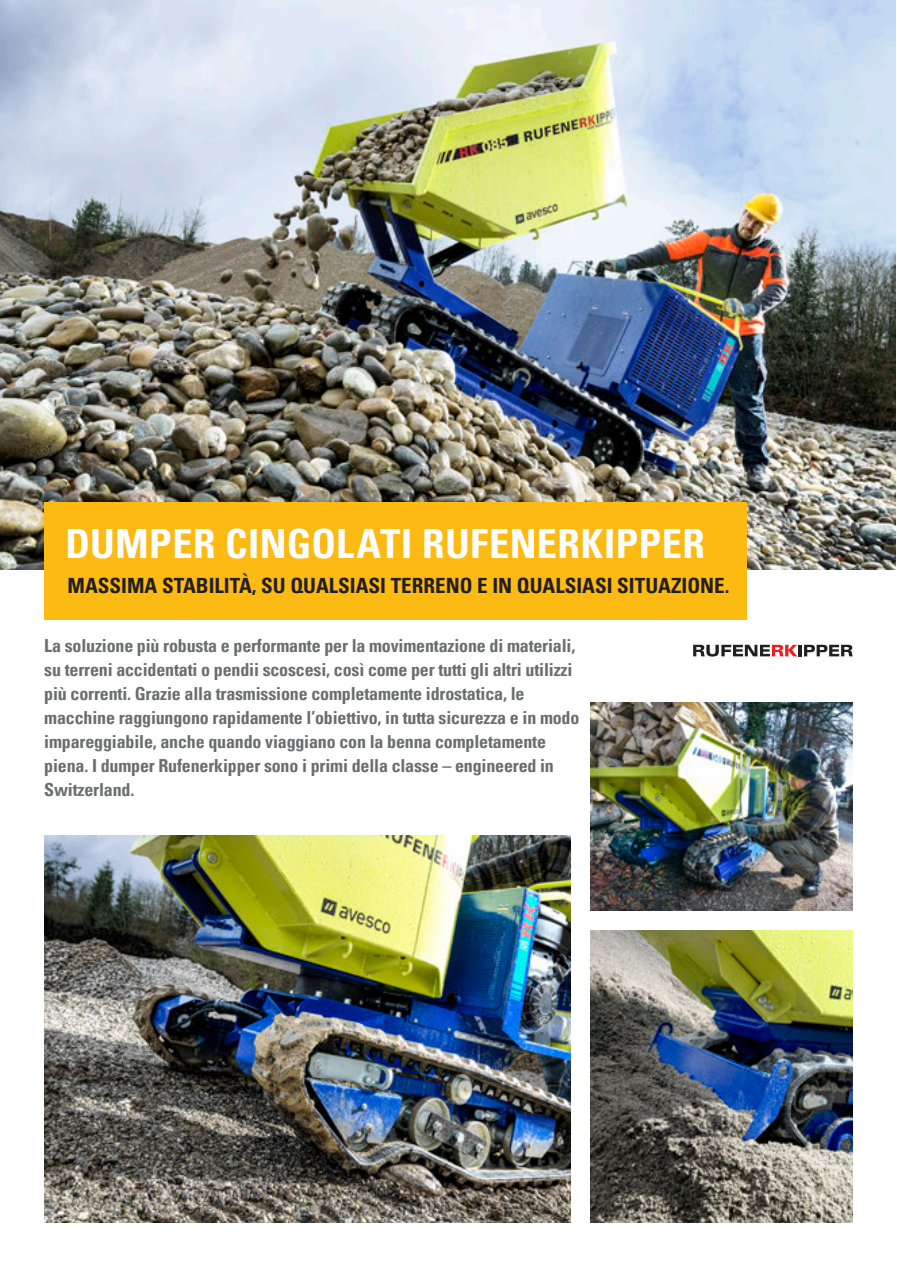
<style>
.page{position:relative;width:897px;height:1267px;background:#fff}
.page>*{position:absolute;margin:0;border:0;box-sizing:border-box;transform-origin:0 0}
.t1{font:700 condensed 40.35px "Univers LT Std";letter-spacing:.01em;color:#fff}
.t2{font:700 condensed 21px "Univers LT Std";color:#231f20}
.t3{font:700 condensed 18px/24px "Univers LT Std";letter-spacing:-.01em;color:#6c6d70}
</style>
<div class="page">
<img style="left:0;top:0;width:895px;height:569px">
<div style="left:44px;top:502px;width:702px;height:118px;background:#fcba13"></div>
<img style="left:44px;top:835px;width:526px;height:387px">
<img style="left:590px;top:930px;width:262px;height:292px">
<img style="left:590px;top:702px;width:262px;height:208px">
<svg style="left:693px;top:644px;width:159px;height:12px"></svg>
<h1 class="t1" style="left:65px;top:519px;width:641px">DUMPER CINGOLATI RUFENERKIPPER</h1>
<p class="t2" style="left:68px;top:572px;width:663px">MASSIMA STABILITÀ, SU QUALSIASI TERRENO E IN QUALSIASI SITUAZIONE.</p>
<p class="t3" style="left:44px;top:633px;width:536px">La soluzione più robusta e performante per la movimentazione di materiali, su terreni accidentati o pendii scoscesi, così come per tutti gli altri utilizzi più correnti. Grazie alla trasmissione completamente idrostatica, le macchine raggiungono rapidamente l’obiettivo, in tutta sicurezza e in modo impareggiabile, anche quando viaggiano con la benna completamente piena. I dumper Rufenerkipper sono i primi della classe – engineered in Switzerland.</p>
</div>
